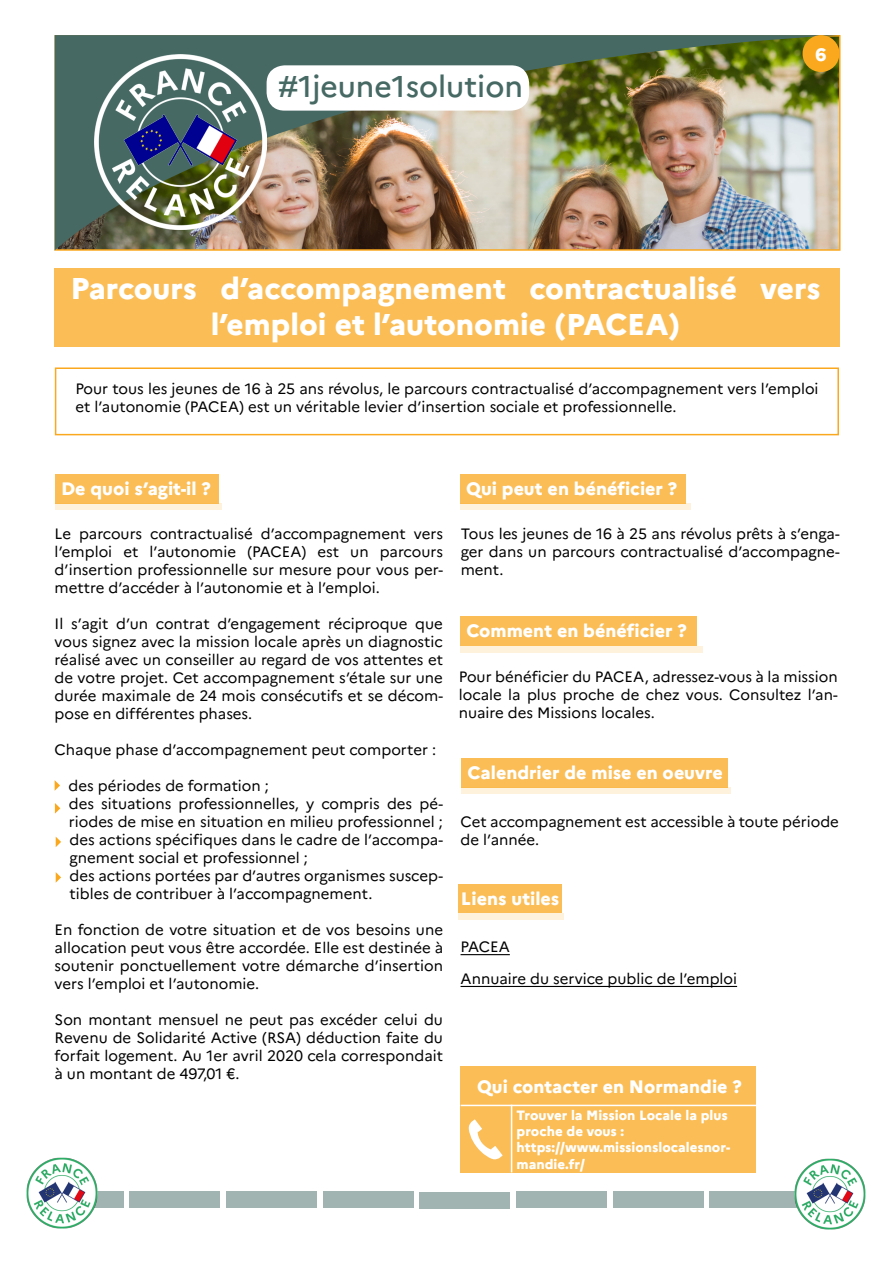
<style>
.page{position:relative;width:893px;height:1263px;background:#fff}
.page>*{position:absolute;margin:0;border:0;box-sizing:border-box;transform-origin:0 0}
.t1{font:800 30px/36px "Marianne";color:#fff;text-align:center}
.t2{font:500 30px "Marianne";color:#466964}
.t3{font:800 18px "Marianne";color:#fff}
.t4{font:15px/18px "Marianne";color:#000;text-align:justify}
.t5{font:800 13.5px/16.2px "Marianne";color:#fff}
</style>
<div class="page">
<div style="left:710px;top:1191px;width:90px;height:17px;background:#a2b4b1"></div>
<div style="left:33px;top:1191px;width:90px;height:17px;background:#a2b4b1"></div>
<img style="left:26px;top:1157px;width:72px;height:72px">
<div style="left:129px;top:1191px;width:91px;height:17px;background:#a2b4b1"></div>
<div style="left:226px;top:1191px;width:90px;height:17px;background:#a2b4b1"></div>
<div style="left:323px;top:1191px;width:90px;height:17px;background:#a2b4b1"></div>
<div style="left:419px;top:1191px;width:91px;height:17px;background:#a2b4b1"></div>
<div style="left:516px;top:1191px;width:91px;height:17px;background:#a2b4b1"></div>
<div style="left:613px;top:1191px;width:90px;height:17px;background:#a2b4b1"></div>
<div style="left:55px;top:367px;width:784px;height:68px;border:2px solid #faa81e"></div>
<img style="left:794px;top:1158px;width:72px;height:72px">
<div style="left:55px;top:268px;width:785px;height:79px;background:#fbbd56"></div>
<div style="left:461px;top:1066px;width:295px;height:106px;background:#fbbd56"></div>
<svg style="left:468px;top:1119px;width:35px;height:41px"></svg>
<hr style="left:461px;top:1105px;width:295px;height:1px;background:#fff">
<hr style="left:511px;top:1105px;width:1px;height:67px;background:#fff">
<div style="left:461px;top:503px;width:230px;height:7px;background:#fef2dd"></div>
<div style="left:461px;top:474px;width:225px;height:30px;background:#fbbd56"></div>
<div style="left:461px;top:646px;width:242px;height:6px;background:#fef2dd"></div>
<div style="left:461px;top:616px;width:236px;height:30px;background:#fbbd56"></div>
<div style="left:461px;top:788px;width:270px;height:6px;background:#fef2dd"></div>
<div style="left:461px;top:758px;width:266px;height:30px;background:#fbbd56"></div>
<svg style="left:55px;top:780px;width:5px;height:11px"></svg>
<div style="left:55px;top:503px;width:167px;height:7px;background:#fef2dd"></div>
<div style="left:55px;top:474px;width:164px;height:30px;background:#fbbd56"></div>
<svg style="left:55px;top:803px;width:5px;height:11px"></svg>
<svg style="left:56px;top:837px;width:5px;height:10px"></svg>
<svg style="left:56px;top:872px;width:5px;height:11px"></svg>
<hr style="left:461px;top:954px;width:49px;height:1px;background:#000">
<div style="left:458px;top:913px;width:106px;height:6px;background:#fef2dd"></div>
<div style="left:458px;top:884px;width:103px;height:29px;background:#fbbd56"></div>
<hr style="left:461px;top:986px;width:276px;height:1px;background:#000">
<img style="left:55px;top:35px;width:785px;height:216px">
<div style="left:802px;top:35px;width:37px;height:37px;background:#faa81e;border-radius:50%"></div>
<div style="left:267px;top:65px;width:262px;height:46px;background:#fff;border-radius:18px"></div>
<img style="left:94px;top:54px;width:173px;height:176px">
<h1 class="t2" style="left:278px;top:68px;width:246px">#1jeune1solution</h1>
<p class="t3" style="left:815px;top:44px;width:12px">6</p>
<h1 class="t1" style="left:70px;top:271px;width:751px">Parcours d’accompagnement contractualisé vers l’emploi et l’autonomie (PACEA)</h1>
<p class="t4" style="left:75px;top:380px;width:745px">Pour tous les jeunes de 16 à 25 ans révolus, le parcours contractualisé d’accompagnement vers l’emploi et l’autonomie (PACEA) est un véritable levier d’insertion sociale et professionnelle.</p>
<p class="t3" style="left:61px;top:477px;width:151px">De quoi s’agit-il ?</p>
<p class="t4" style="left:55px;top:524px;width:390px">Le parcours contractualisé d’accompagnement vers l’emploi et l’autonomie (PACEA) est un parcours d’insertion professionnelle sur mesure pour vous per&shy;mettre d’accéder à l’autonomie et à l’emploi.</p>
<p class="t4" style="left:55px;top:614px;width:390px">Il s’agit d’un contrat d’engagement réciproque que vous signez avec la mission locale après un diagnostic réalisé avec un conseiller au regard de vos attentes et de votre projet. Cet accompagnement s’étale sur une durée maximale de 24 mois consécutifs et se décom&shy;pose en différentes phases.</p>
<p class="t4" style="left:55px;top:740px;width:383px">Chaque phase d’accompagnement peut comporter :</p>
<p class="t4" style="left:69px;top:776px;width:376px;text-align:left">des périodes de formation ;<br>des situations professionnelles, y compris des pé&shy;riodes de mise en situation en milieu professionnel ; des actions spécifiques dans le cadre de l’accompa&shy;gnement social et professionnel ;<br>des actions portées par d’autres organismes suscep&shy;tibles de contribuer à l’accompagnement.</p>
<p class="t4" style="left:55px;top:920px;width:390px">En fonction de votre situation et de vos besoins une allocation peut vous être accordée. Elle est destinée à soutenir ponctuellement votre démarche d’insertion vers l’emploi et l’autonomie.</p>
<p class="t4" style="left:55px;top:1010px;width:390px">Son montant mensuel ne peut pas excéder celui du Revenu de Solidarité Active (RSA) déduction faite du forfait logement. Au 1er avril 2020 cela correspondait à un montant de 497,01 €.</p>
<p class="t3" style="left:466px;top:477px;width:213px">Qui peut en bénéficier ?</p>
<p class="t4" style="left:461px;top:524px;width:381px">Tous les jeunes de 16 à 25 ans révolus prêts à s’enga&shy;ger dans un parcours contractualisé d’accompagne&shy;ment.</p>
<p class="t3" style="left:466px;top:620px;width:222px">Comment en bénéficier ?</p>
<p class="t4" style="left:459px;top:668px;width:380px">Pour bénéficier du PACEA, adressez-vous à la mission locale la plus proche de chez vous. Consultez l’an&shy;nuaire des Missions locales.</p>
<p class="t3" style="left:468px;top:761px;width:257px">Calendrier de mise en oeuvre</p>
<p class="t4" style="left:461px;top:812px;width:380px">Cet accompagnement est accessible à toute période de l’année.</p>
<p class="t3" style="left:461px;top:887px;width:100px">Liens utiles</p>
<p class="t4" style="left:461px;top:938px;width:51px">PACEA</p>
<p class="t4" style="left:461px;top:969px;width:278px">Annuaire du service public de l’emploi</p>
<p class="t3" style="left:477px;top:1075px;width:266px">Qui contacter en Normandie ?</p>
<p class="t5" style="left:517px;top:1107px;width:215px">Trouver la Mission Locale la plus proche de vous : https://www.missionslocalesnor&shy;mandie.fr/</p>
</div>
